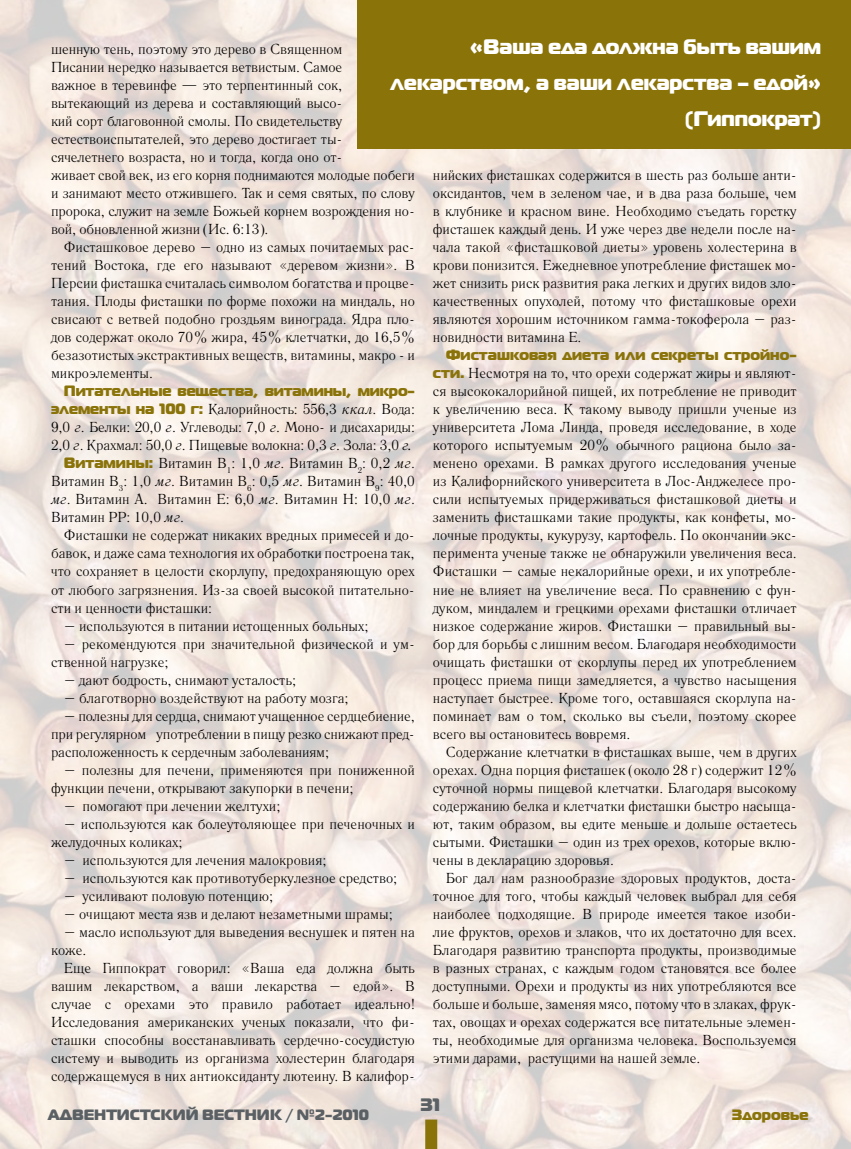
<style>
.page{position:relative;width:851px;height:1149px;background:#fff}
.page>*{position:absolute;margin:0;border:0;box-sizing:border-box;transform-origin:0 0}
.t1{font:21px/36px "Magistral Black C";color:#fff;text-align:right}
.t2{font:18px "Magistral Black C";color:#5a6064}
.t3{font:15px "Magistral Black C";color:#8a7309}
.t4{font:15px "Magistral Black C";color:#5a6064}
.t5{font:14.4px/18px "Literaturnaya C";color:#000;text-align:justify}
.s1{font-family:"Magistral Black C";font-size:15px;color:#8a7309}
.s2{font-style:italic}
</style>
<div class="page">
<img style="left:0;top:0;width:850px;height:1148px">
<div style="left:425px;top:1119px;width:12px;height:29px;background:#8a7309"></div>
<div style="left:357px;top:0;width:493px;height:149px;background:#8a7309"></div>
<h1 class="t1" style="left:390px;top:27px;width:432px">«Ваша еда должна быть вашим лекарством, а ваши лекарства – едой» (Гиппократ)</h1>
<p class="t5" style="left:51px;top:40px;width:365px;text-align:left">шенную тень, поэтому это дерево в Священном<br>Писании нередко называется ветвистым. Самое<br>важное в теревинфе — это терпентинный сок, вытекающий из дерева и составляющий высо-<br>кий сорт благовонной смолы. По свидетельству естествоиспытателей, это дерево достигает ты&shy;сячелетнего возраста, но и тогда, когда оно от-<br>живает свой век, из его корня поднимаются молодые побеги и занимают место отжившего. Так и семя святых, по слову пророка, служит на земле Божьей корнем возрождения но&shy;вой, обновленной жизни (Ис. 6:13).</p>
<p class="t5" style="left:51px;top:238px;width:365px;text-indent:13px">Фисташковое дерево – одно из самых почитаемых рас&shy;тений Востока, где его называют «деревом жизни». В Персии фисташка считалась символом богатства и процве&shy;тания. Плоды фисташки по форме похожи на миндаль, но свисают с ветвей подобно гроздьям винограда. Ядра пло&shy;дов содержат около 70% жира, 45% клетчатки, до 16,5% безазотистых экстрактивных веществ, витамины, макро - и микроэлементы.</p>
<p class="t3" style="left:64px;top:381px;width:352px">Питательные вещества, витамины, микро-</p>
<p class="t5" style="left:51px;top:400px;width:365px"><span class="s1">элементы на 100 г:</span> Калорийность: 556,3 <span class="s2">ккал</span>. Вода:</p>
<p class="t5" style="left:51px;top:418px;width:365px">9,0 <span class="s2">г</span>. Белки: 20,0 <span class="s2">г</span>. Углеводы: 7,0 <span class="s2">г</span>. Моно- и дисахариды:</p>
<p class="t5" style="left:51px;top:436px;width:362px">2,0 <span class="s2">г</span>. Крахмал: 50,0 <span class="s2">г</span>. Пищевые волокна: 0,3 <span class="s2">г</span>. Зола: 3,0 <span class="s2">г.</span></p>
<p class="t5" style="left:64px;top:454px;width:352px"><span class="s1">Витамины:</span> Витамин В<sub>1</sub>: 1,0 <span class="s2">мг</span>. Витамин В<sub>2</sub>: 0,2 <span class="s2">мг</span>.</p>
<p class="t5" style="left:51px;top:472px;width:365px">Витамин В<sub>3</sub>: 1,0 <span class="s2">мг</span>. Витамин В<sub>6</sub>: 0,5 <span class="s2">мг</span>. Витамин В<sub>9</sub>: 40,0</p>
<p class="t5" style="left:51px;top:490px;width:365px"><span class="s2">мг</span>. Витамин А. Витамин Е: 6,0 <span class="s2">мг</span>. Витамин Н: 10,0 <span class="s2">мг</span>.</p>
<p class="t5" style="left:51px;top:508px;width:134px">Витамин РР: 10,0 <span class="s2">мг</span>.</p>
<p class="t5" style="left:64px;top:526px;width:352px">Фисташки не содержат никаких вредных примесей и до-</p>
<p class="t5" style="left:51px;top:544px;width:365px">бавок, и даже сама технология их обработки построена так,</p>
<p class="t5" style="left:51px;top:562px;width:365px">что сохраняет в целости скорлупу, предохраняющую орех</p>
<p class="t5" style="left:51px;top:580px;width:365px">от любого загрязнения. Из-за своей высокой питательно-</p>
<p class="t5" style="left:51px;top:598px;width:162px">сти и ценности фисташки:</p>
<p class="t5" style="left:64px;top:616px;width:306px">– используются в питании истощенных больных;</p>
<p class="t5" style="left:51px;top:634px;width:365px;text-indent:13px">– рекомендуются при значительной физической и ум&shy;ственной нагрузке;</p>
<p class="t5" style="left:64px;top:670px;width:234px">– дают бодрость, снимают усталость;</p>
<p class="t5" style="left:64px;top:688px;width:286px">– благотворно воздействуют на работу мозга;</p>
<p class="t5" style="left:51px;top:706px;width:365px;text-indent:13px">– полезны для сердца, снимают учащенное сердцебиение, при регулярном употреблении в пищу резко снижают пред&shy;расположенность к сердечным заболеваниям;</p>
<p class="t5" style="left:51px;top:760px;width:365px;text-indent:13px">– полезны для печени, применяются при пониженной функции печени, открывают закупорки в печени;</p>
<p class="t5" style="left:64px;top:796px;width:218px">– помогают при лечении желтухи;</p>
<p class="t5" style="left:51px;top:814px;width:365px;text-indent:13px">– используются как болеутоляющее при печеночных и желудочных коликах;</p>
<p class="t5" style="left:64px;top:850px;width:264px">– используются для лечения малокровия;</p>
<p class="t5" style="left:64px;top:868px;width:335px">– используются как противотуберкулезное средство;</p>
<p class="t5" style="left:64px;top:886px;width:211px">– усиливают половую потенцию;</p>
<p class="t5" style="left:64px;top:904px;width:330px">– очищают места язв и делают незаметными шрамы;</p>
<p class="t5" style="left:51px;top:922px;width:365px;text-indent:13px">– масло используют для выведения веснушек и пятен на коже.</p>
<p class="t5" style="left:51px;top:958px;width:365px;text-indent:13px">Еще Гиппократ говорил: «Ваша еда должна быть вашим лекарством, а ваши лекарства – едой». В случае с орехами это правило работает идеально!<br>Исследования американских ученых показали, что фи&shy;сташки способны восстанавливать сердечно-сосудистую систему и выводить из организма холестерин благодаря содержащемуся в них антиоксиданту лютеину. В калифор-</p>
<p class="t5" style="left:433px;top:166px;width:365px">нийских фисташках содержится в шесть раз больше анти&shy;оксидантов, чем в зеленом чае, и в два раза больше, чем в клубнике и красном вине. Необходимо съедать горстку фисташек каждый день. И уже через две недели после на&shy;чала такой «фисташковой диеты» уровень холестерина в крови понизится. Ежедневное употребление фисташек мо&shy;жет снизить риск развития рака легких и других видов зло&shy;качественных опухолей, потому что фисташковые орехи являются хорошим источником гамма-токоферола – раз&shy;новидности витамина Е.</p>
<p class="t3" style="left:445px;top:345px;width:352px">Фисташковая диета или секреты стройно-</p>
<p class="t5" style="left:433px;top:364px;width:365px"><span class="s1">сти.</span> Несмотря на то, что орехи содержат жиры и являют&shy;ся высококалорийной пищей, их потребление не приводит к увеличению веса. К такому выводу пришли ученые из университета Лома Линда, проведя исследование, в ходе которого испытуемым 20% обычного рациона было за&shy;менено орехами. В рамках другого исследования ученые из Калифорнийского университета в Лос-Анджелесе про&shy;сили испытуемых придерживаться фисташковой диеты и заменить фисташками такие продукты, как конфеты, мо&shy;лочные продукты, кукурузу, картофель. По окончании экс&shy;перимента ученые также не обнаружили увеличения веса.<br>Фисташки – самые некалорийные орехи, и их употребле&shy;ние не влияет на увеличение веса. По сравнению с фун&shy;дуком, миндалем и грецкими орехами фисташки отличает низкое содержание жиров. Фисташки – правильный вы&shy;бор для борьбы с лишним весом. Благодаря необходимости очищать фисташки от скорлупы перед их употреблением процесс приема пищи замедляется, а чувство насыщения наступает быстрее. Кроме того, оставшаяся скорлупа на&shy;поминает вам о том, сколько вы съели, поэтому скорее всего вы остановитесь вовремя.</p>
<p class="t5" style="left:433px;top:742px;width:365px;text-indent:13px">Содержание клетчатки в фисташках выше, чем в других орехах. Одна порция фисташек (около 28 г) содержит 12% суточной нормы пищевой клетчатки. Благодаря высокому содержанию белка и клетчатки фисташки быстро насыща&shy;ют, таким образом, вы едите меньше и дольше остаетесь сытыми. Фисташки – один из трех орехов, которые вклю&shy;чены в декларацию здоровья.</p>
<p class="t5" style="left:433px;top:868px;width:365px;text-indent:13px">Бог дал нам разнообразие здоровых продуктов, доста&shy;точное для того, чтобы каждый человек выбрал для себя наиболее подходящие. В природе имеется такое изоби&shy;лие фруктов, орехов и злаков, что их достаточно для всех.<br>Благодаря развитию транспорта продукты, производимые в разных странах, с каждым годом становятся все более доступными. Орехи и продукты из них употребляются все больше и больше, заменяя мясо, потому что в злаках, фрук&shy;тах, овощах и орехах содержатся все питательные элемен&shy;ты, необходимые для организма человека. Воспользуемся этими дарами, растущими на нашей земле.</p>
<p class="t2" style="left:420px;top:1092px;width:21px">31</p>
<p class="t4" style="left:48px;top:1104px;width:323px">АДВЕНТИСТСКИЙ ВЕСТНИК / №2-2010</p>
<p class="t3" style="left:731px;top:1104px;width:78px">Здоровье</p>
</div>
